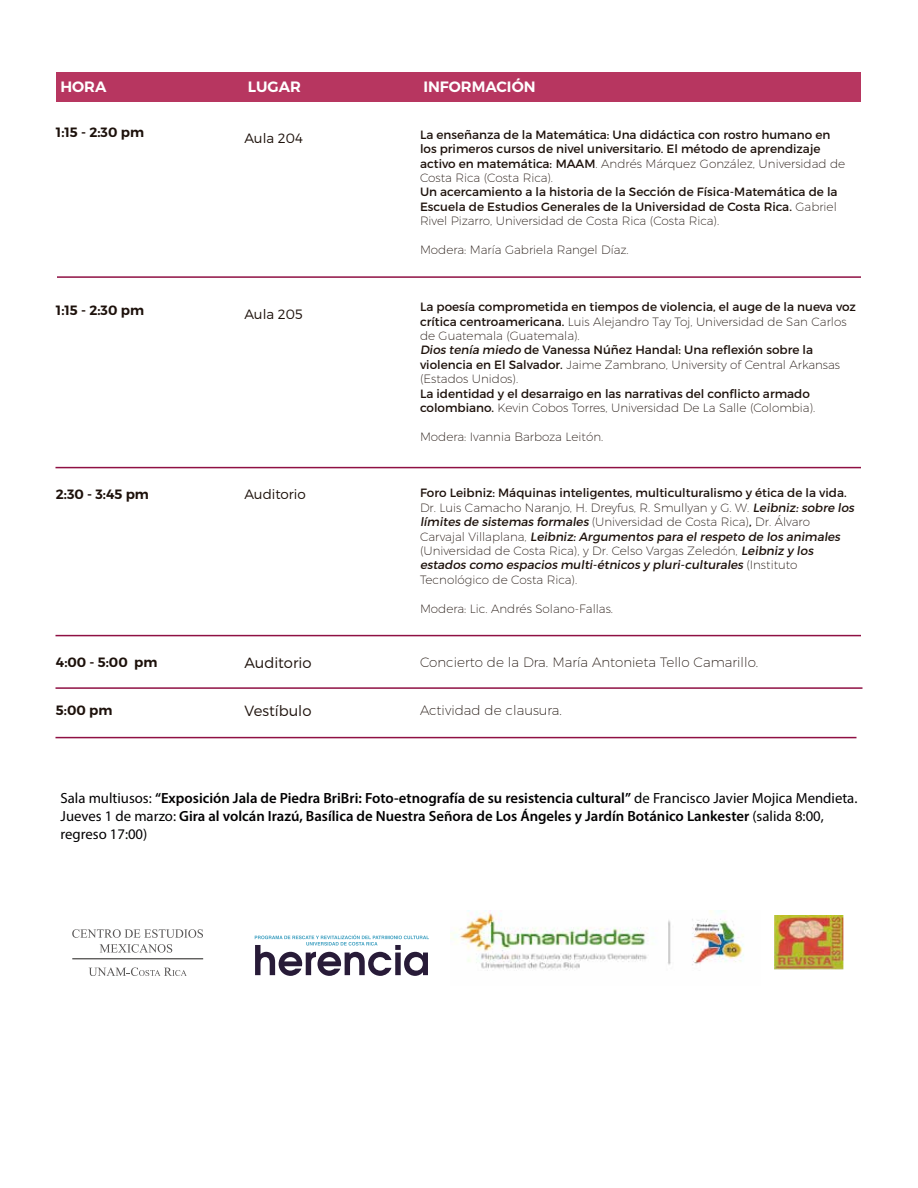
<style>
.page{position:relative;width:918px;height:1188px;background:#fff}
.page>*{position:absolute;margin:0;border:0;box-sizing:border-box;transform-origin:0 0}
.t1{font:15px "Trueno S Bd";color:#fff}
.t2{font:600 14.7px/17.7px "Myriad Pro";color:#020102}
.t3{font:14.7px "Trueno Lt";color:#1d110b}
.t4{font:13.5px "Trueno Ult Lt";color:#1d110b}
.t5{font:13.5px "Trueno S Bd";color:#1d110b}
.t6{font:13.5px "Trueno Lt";color:#1d110b}
.t7{font:12px/14.4px "Trueno Ult Lt";color:#1d110b}
.t8{font:12px/14.4px "Trueno Rg";color:#1d110b}
.t9{font:12px "Trueno Rg It";color:#1d110b}
.s1{font-family:"Trueno Rg"}
.s2{font-family:"Trueno Ult Lt"}
.s3{font-family:"Trueno Rg It"}
.s4{font-weight:400}
</style>
<div class="page">
<hr style="left:57px;top:276px;width:804px;height:2px;background:#8f1043">
<hr style="left:56px;top:467px;width:805px;height:1px;background:#8f1043">
<hr style="left:56px;top:635px;width:805px;height:1px;background:#8f1043">
<hr style="left:56px;top:687px;width:806px;height:2px;background:#8f1043">
<hr style="left:56px;top:737px;width:800px;height:1px;background:#8f1043">
<svg style="left:255px;top:935px;width:174px;height:41px"></svg>
<svg style="left:72px;top:929px;width:131px;height:9px"></svg>
<svg style="left:100px;top:944px;width:72px;height:9px"></svg>
<hr style="left:72px;top:958px;width:131px;height:1px;background:#1d1c1a">
<svg style="left:89px;top:967px;width:98px;height:9px"></svg>
<img style="left:450px;top:910px;width:294px;height:61px">
<div style="left:56px;top:72px;width:805px;height:30px;background:#b73660"></div>
<img style="left:775px;top:915px;width:68px;height:54px">
<p class="t1" style="left:60px;top:77px;width:48px">HORA</p>
<p class="t1" style="left:248px;top:77px;width:55px">LUGAR</p>
<p class="t1" style="left:423px;top:77px;width:114px">INFORMACIÓN</p>
<p class="t5" style="left:56px;top:123px;width:90px">1:15 - 2:30 pm</p>
<p class="t6" style="left:245px;top:130px;width:60px">Aula 204</p>
<p class="t8" style="left:420px;top:127px;width:412px">La enseñanza de la Matemática: Una didáctica con rostro humano en los primeros cursos de nivel universitario. El método de aprendizaje</p>
<p class="t7" style="left:420px;top:156px;width:427px"><span class="s1">activo en matemática: MAAM</span>. Andrés Márquez González, Universidad de<br>Costa Rica (Costa Rica).</p>
<p class="t8" style="left:420px;top:185px;width:419px">Un acercamiento a la historia de la Sección de Física-Matemática de la<br>Escuela de Estudios Generales de la Universidad de Costa Rica. <span class="s2">Gabriel</span></p>
<p class="t7" style="left:420px;top:213px;width:301px">Rivel Pizarro, Universidad de Costa Rica (Costa Rica).</p>
<p class="t7" style="left:420px;top:242px;width:210px">Modera: María Gabriela Rangel Díaz.</p>
<p class="t5" style="left:56px;top:302px;width:90px">1:15 - 2:30 pm</p>
<p class="t6" style="left:245px;top:306px;width:59px">Aula 205</p>
<p class="t8" style="left:420px;top:300px;width:438px">La poesía comprometida en tiempos de violencia, el auge de la nueva voz</p>
<p class="t7" style="left:420px;top:314px;width:428px"><span class="s1">crítica centroamericana.</span> Luis Alejandro Tay Toj, Universidad de San Carlos de Guatemala (Guatemala).</p>
<p class="t8" style="left:420px;top:343px;width:395px"><span class="s3">Dios tenía miedo</span> de Vanessa Núñez Handal: Una reflexión sobre la</p>
<p class="t7" style="left:420px;top:357px;width:422px"><span class="s1">violencia en El Salvador.</span> Jaime Zambrano, University of Central Arkansas (Estados Unidos).</p>
<p class="t8" style="left:420px;top:386px;width:391px">La identidad y el desarraigo en las narrativas del conflicto armado</p>
<p class="t7" style="left:420px;top:400px;width:397px"><span class="s1">colombiano.</span> Kevin Cobos Torres, Universidad De La Salle (Colombia).</p>
<p class="t7" style="left:420px;top:429px;width:185px">Modera: Ivannia Barboza Leitón.</p>
<p class="t5" style="left:56px;top:485px;width:95px">2:30 - 3:45 pm</p>
<p class="t6" style="left:245px;top:486px;width:63px">Auditorio</p>
<p class="t8" style="left:420px;top:486px;width:428px">Foro Leibniz: Máquinas inteligentes, multiculturalismo y ética de la vida.</p>
<p class="t7" style="left:420px;top:500px;width:436px">Dr. Luis Camacho Naranjo, H. Dreyfus, R. Smullyan y G. W. <span class="s3">Leibniz: sobre los límites de sistemas formales</span> (Universidad de Costa Rica)<span class="s1">,</span> Dr. Álvaro</p>
<p class="t9" style="left:420px;top:529px;width:422px"><span class="s2">Carvajal Villaplana,</span> Leibniz: Argumentos para el respeto de los animales</p>
<p class="t7" style="left:420px;top:543px;width:395px">(Universidad de Costa Rica), y Dr. Celso Vargas Zeledón, <span class="s3">Leibniz y los</span></p>
<p class="t9" style="left:420px;top:558px;width:379px">estados como espacios multi-étnicos y pluri-culturales <span class="s2">(Instituto</span></p>
<p class="t7" style="left:420px;top:572px;width:159px">Tecnológico de Costa Rica).</p>
<p class="t7" style="left:420px;top:601px;width:195px">Modera: Lic. Andrés Solano-Fallas.</p>
<p class="t5" style="left:56px;top:654px;width:103px">4:00 - 5:00 pm</p>
<p class="t3" style="left:245px;top:654px;width:68px">Auditorio</p>
<p class="t4" style="left:420px;top:654px;width:340px">Concierto de la Dra. María Antonieta Tello Camarillo.</p>
<p class="t5" style="left:56px;top:702px;width:58px">5:00 pm</p>
<p class="t3" style="left:245px;top:702px;width:68px">Vestíbulo</p>
<p class="t4" style="left:420px;top:702px;width:144px">Actividad de clausura.</p>
<p class="t2" style="left:61px;top:789px;width:798px"><span class="s4">Sala multiusos:</span> “Exposición Jala de Piedra BriBri: Foto-etnografía de su resistencia cultural” <span class="s4">de Francisco Javier Mojica Mendieta.<br>Jueves 1 de marzo:</span> Gira al volcán Irazú, Basílica de Nuestra Señora de Los Ángeles y Jardín Botánico Lankester <span class="s4">(salida 8:00, regreso 17:00)</span></p>
</div>
